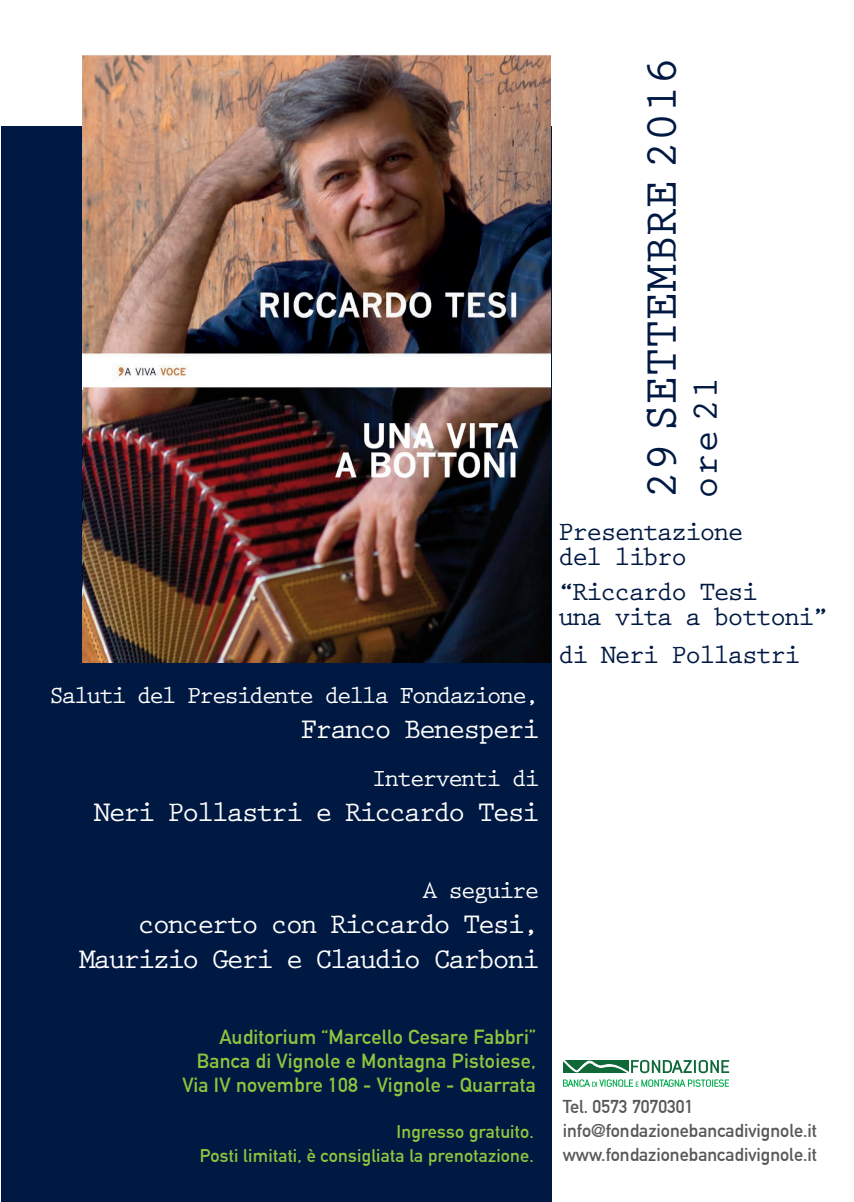
<style>
.page{position:relative;width:854px;height:1202px;background:#fff}
.page>*{position:absolute;margin:0;border:0;box-sizing:border-box;transform-origin:0 0}
.t1{font:700 46.8px "Prestige Elite Std";color:#001942}
.t2{font:700 38px "Prestige Elite Std";color:#001942}
.t3{font:700 29px/35px "Prestige Elite Std";letter-spacing:-.09em;color:#fff;text-align:right}
.t4{font:700 27px/25px "Prestige Elite Std";letter-spacing:-.075em;color:#001942}
.t5{font:700 25px "Prestige Elite Std";letter-spacing:-.1em;color:#fff}
.t6{font:700 20px/24px "DIN Alternate";letter-spacing:.01em;color:#8bc63e;text-align:right}
.t7{font:700 18.2px/24.3px "DIN Alternate";color:#57585a}
.t8{font:700 18px/24px "DIN Alternate";letter-spacing:.01em;color:#8bc63e;text-align:right}
</style>
<div class="page">
<div style="left:1px;top:127px;width:550px;height:1075px;background:#001942"></div>
<svg style="left:563px;top:1079px;width:165px;height:8px"></svg>
<svg style="left:563px;top:1060px;width:165px;height:13px"></svg>
<img style="left:82px;top:55px;width:468px;height:608px">
<div style="left:488px;top:356px;width:62px;height:29px;background:#fff"></div>
<img style="left:83px;top:387px;width:467px;height:276px">
<p class="t5" style="left:49px;top:681px;width:492px">Saluti del Presidente della Fondazione,</p>
<h3 class="t3" style="left:300px;top:712px;width:240px">Franco Benesperi</h3>
<p class="t5" style="left:371px;top:764px;width:169px">Interventi di</p>
<h3 class="t3" style="left:94px;top:795px;width:447px">Neri Pollastri e Riccardo Tesi</h3>
<h1 class="t1" style="left:636px;top:499px;width:444px;rotate:-90deg">29 SETTEMBRE 2016</h1>
<h2 class="t2" style="left:684px;top:499px;width:124px;rotate:-90deg">ore 21</h2>
<h3 class="t4" style="left:558px;top:519px;width:187px">Presentazione del libro</h3>
<h3 class="t4" style="left:558px;top:579px;width:272px">“Riccardo Tesi<br>una vita a bottoni”</h3>
<h3 class="t4" style="left:558px;top:642px;width:244px">di Neri Pollastri</h3>
<p class="t5" style="left:422px;top:876px;width:118px">A seguire</p>
<h3 class="t3" style="left:79px;top:907px;width:462px">concerto con Riccardo Tesi,<br>Maurizio Geri e Claudio Carboni</h3>
<p class="t6" style="left:182px;top:1023px;width:355px">Auditorium “Marcello Cesare Fabbri”<br>Banca di Vignole e Montagna Pistoiese,<br>Via IV novembre 108 - Vignole - Quarrata</p>
<p class="t8" style="left:200px;top:1118px;width:335px">Ingresso gratuito.<br>Posti limitati, è consigliata la prenotazione.</p>
<p class="t7" style="left:562px;top:1093px;width:256px">Tel. 0573 7070301 info@fondazionebancadivignole.it www.fondazionebancadivignole.it</p>
</div>
